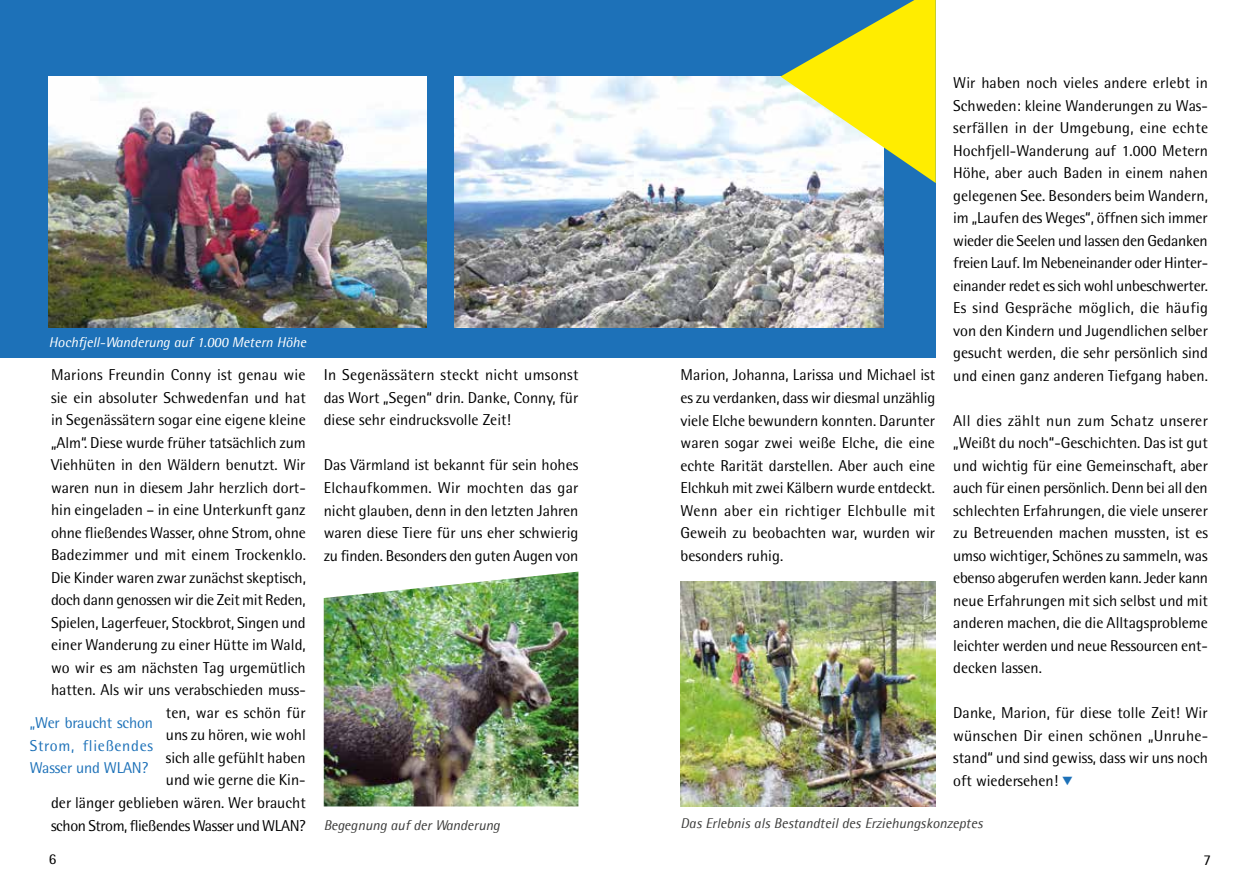
<style>
.page{position:relative;width:1259px;height:893px;background:#fff}
.page>*{position:absolute;margin:0;border:0;box-sizing:border-box;transform-origin:0 0}
.t1{font:15.75px/22.5px "Rotis Semi Sans";color:#000;text-align:justify}
.t2{font:15.75px/22.5px "Rotis Semi Sans";letter-spacing:-.01em;color:#1d71b8;text-align:justify}
.t3{font:15px "Rotis Semi Sans";color:#000}
.t4{font:italic 14.25px "Agfa Rotis Semisans";color:#3c3c3b}
.t5{font:italic 14.25px "Agfa Rotis Semisans";color:#fff}
.s1{color:#1d71b8}
</style>
<div class="page">
<div style="left:0;top:0;width:935px;height:358px;background:#1d71b8"></div>
<img style="left:49px;top:77px;width:377px;height:250px">
<img style="left:324px;top:572px;width:254px;height:234px">
<img style="left:680px;top:581px;width:255px;height:225px">
<img style="left:454px;top:77px;width:429px;height:250px">
<svg style="left:780px;top:0;width:155px;height:183px"></svg>
<p class="t1" style="left:953px;top:71px;width:256px">Wir haben noch vieles andere erlebt in Schweden: kleine Wanderungen zu Was&shy;serfällen in der Umgebung, eine echte Hochfjell-Wanderung auf 1.000 Metern Höhe, aber auch Baden in einem nahen gelegenen See. Besonders beim Wandern, im „Laufen des Weges“, öffnen sich immer wieder die Seelen und lassen den Gedanken freien Lauf. Im Nebeneinander oder Hinter&shy;einander redet es sich wohl unbeschwerter.<br>Es sind Gespräche möglich, die häufig von den Kindern und Jugendlichen selber gesucht werden, die sehr persönlich sind und einen ganz anderen Tiefgang haben.</p>
<p class="t1" style="left:953px;top:409px;width:256px">All dies zählt nun zum Schatz unserer „Weißt du noch“-Geschichten. Das ist gut und wichtig für eine Gemeinschaft, aber auch für einen persönlich. Denn bei all den schlechten Erfahrungen, die viele unserer zu Betreuenden machen mussten, ist es umso wichtiger, Schönes zu sammeln, was ebenso abgerufen werden kann. Jeder kann neue Erfahrungen mit sich selbst und mit anderen machen, die die Alltagsprobleme leichter werden und neue Ressourcen ent&shy;decken lassen.</p>
<p class="t1" style="left:953px;top:701px;width:256px">Danke, Marion, für diese tolle Zeit! Wir wünschen Dir einen schönen „Unruhe&shy;stand“ und sind gewiss, dass wir uns noch oft wiedersehen! <span class="s1">▼</span></p>
<p class="t5" style="left:49px;top:333px;width:259px">Hochfjell-Wanderung auf 1.000 Metern Höhe</p>
<p class="t1" style="left:51px;top:364px;width:256px;text-align:right">Marions Freundin Conny ist genau wie sie ein absoluter Schwedenfan und hat in Segenässätern sogar eine eigene kleine „Alm“. Diese wurde früher tatsächlich zum Viehhüten in den Wäldern benutzt. Wir waren nun in diesem Jahr herzlich dort&shy;hin eingeladen – in eine Unterkunft ganz ohne fließendes Wasser, ohne Strom, ohne Badezimmer und mit einem Trockenklo.<br>Die Kinder waren zwar zunächst skeptisch, doch dann genossen wir die Zeit mit Reden, Spielen, Lagerfeuer, Stockbrot, Singen und einer Wanderung zu einer Hütte im Wald, wo wir es am nächsten Tag urgemütlich hatten. Als wir uns verabschieden muss&shy;ten, war es schön für<br>uns zu hören, wie wohl<br>sich alle gefühlt haben<br>und wie gerne die Kin-<br>der länger geblieben wären. Wer braucht schon Strom, fließendes Wasser und WLAN?</p>
<p class="t1" style="left:324px;top:364px;width:256px">In Segenässätern steckt nicht umsonst das Wort „Segen“ drin. Danke, Conny, für diese sehr eindrucksvolle Zeit!</p>
<p class="t1" style="left:680px;top:364px;width:256px">Marion, Johanna, Larissa und Michael ist es zu verdanken, dass wir diesmal unzählig viele Elche bewundern konnten. Darunter waren sogar zwei weiße Elche, die eine echte Rarität darstellen. Aber auch eine Elchkuh mit zwei Kälbern wurde entdeckt.<br>Wenn aber ein richtiger Elchbulle mit Geweih zu beobachten war, wurden wir besonders ruhig.</p>
<p class="t1" style="left:324px;top:454px;width:256px">Das Värmland ist bekannt für sein hohes Elchaufkommen. Wir mochten das gar nicht glauben, denn in den letzten Jahren waren diese Tiere für uns eher schwierig zu finden. Besonders den guten Augen von</p>
<p class="t2" style="left:30px;top:711px;width:125px">„Wer braucht schon Strom, fließendes Wasser und WLAN?</p>
<p class="t4" style="left:324px;top:817px;width:178px">Begegnung auf der Wanderung</p>
<p class="t4" style="left:680px;top:814px;width:304px">Das Erlebnis als Bestandteil des Erziehungskonzeptes</p>
<p class="t3" style="left:49px;top:850px;width:9px">6</p>
<p class="t3" style="left:1203px;top:851px;width:9px">7</p>
</div>
